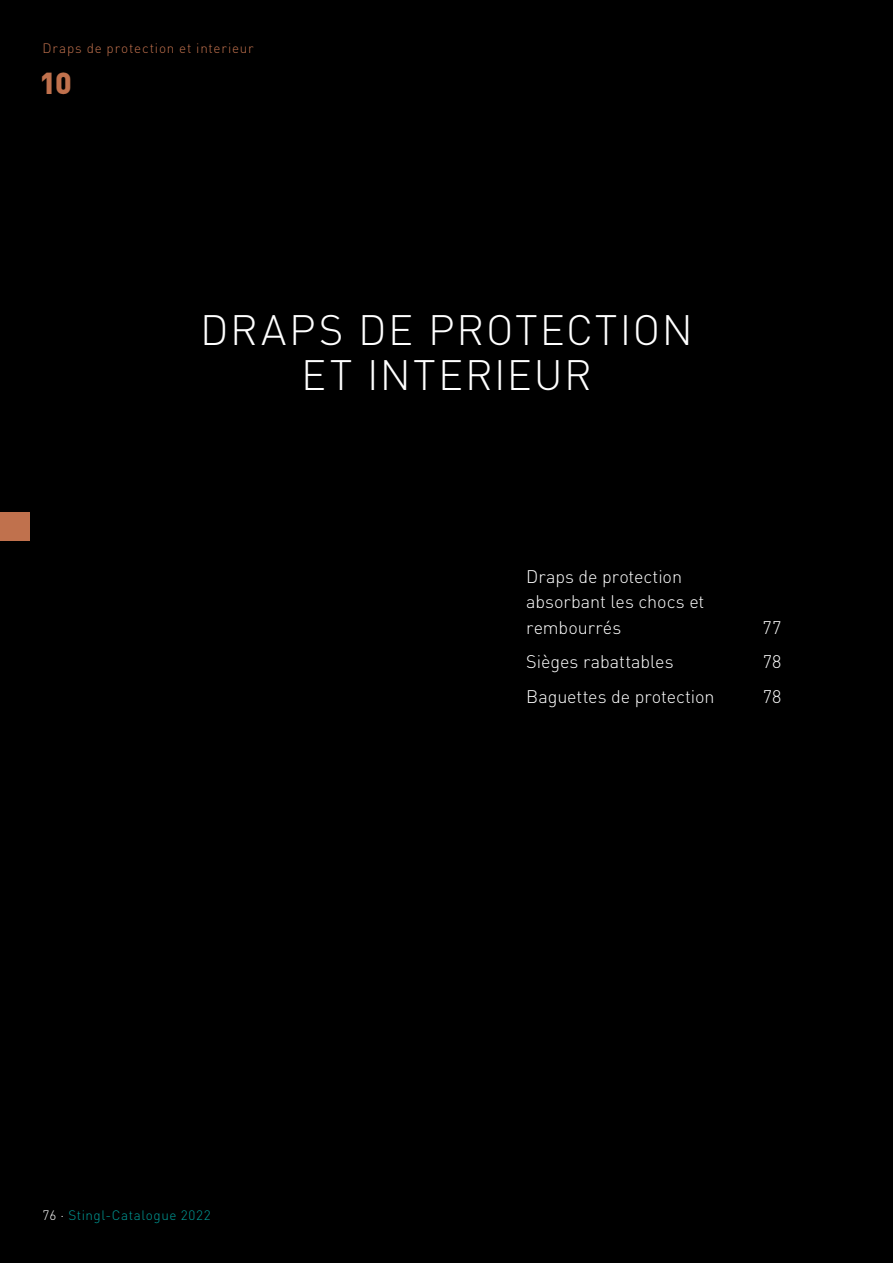
<style>
.page{position:relative;width:893px;height:1263px;background:#000}
.page>*{position:absolute;margin:0;border:0;box-sizing:border-box;transform-origin:0 0}
.t1{font:300 42px/45px "DIN";letter-spacing:.04em;color:#fff;text-align:center}
.t2{font:900 30px "DIN";color:#c0714d}
.t3{font:300 18px/25.5px "DIN";letter-spacing:-.005em;color:#fff}
.t4{font:300 13.5px "DIN";letter-spacing:.06em;color:#c0714d}
.t5{font:300 13.5px "DIN";letter-spacing:.04em;color:#009b97}
.s1{color:#fff}
</style>
<div class="page">
<div style="left:0;top:512px;width:30px;height:28px;background:#c0714d"></div>
<p class="t4" style="left:43px;top:40px;width:213px">Draps de protection et interieur</p>
<h2 class="t2" style="left:39px;top:63px;width:34px">10</h2>
<h1 class="t1" style="left:200px;top:307px;width:494px">DRAPS DE PROTECTION<br>ET INTERIEUR</h1>
<p class="t3" style="left:526px;top:563px;width:180px">Draps de protection absorbant les chocs et rembourrés</p>
<p class="t3" style="left:763px;top:614px;width:20px">77</p>
<p class="t5" style="left:43px;top:1207px;width:170px"><span class="s1">76 ·</span> Stingl-Catalogue 2022</p>
<p class="t3" style="left:526px;top:649px;width:149px">Sièges rabattables</p>
<p class="t3" style="left:763px;top:649px;width:20px">78</p>
<p class="t3" style="left:526px;top:683px;width:190px">Baguettes de protection</p>
<p class="t3" style="left:763px;top:683px;width:20px">78</p>
</div>
